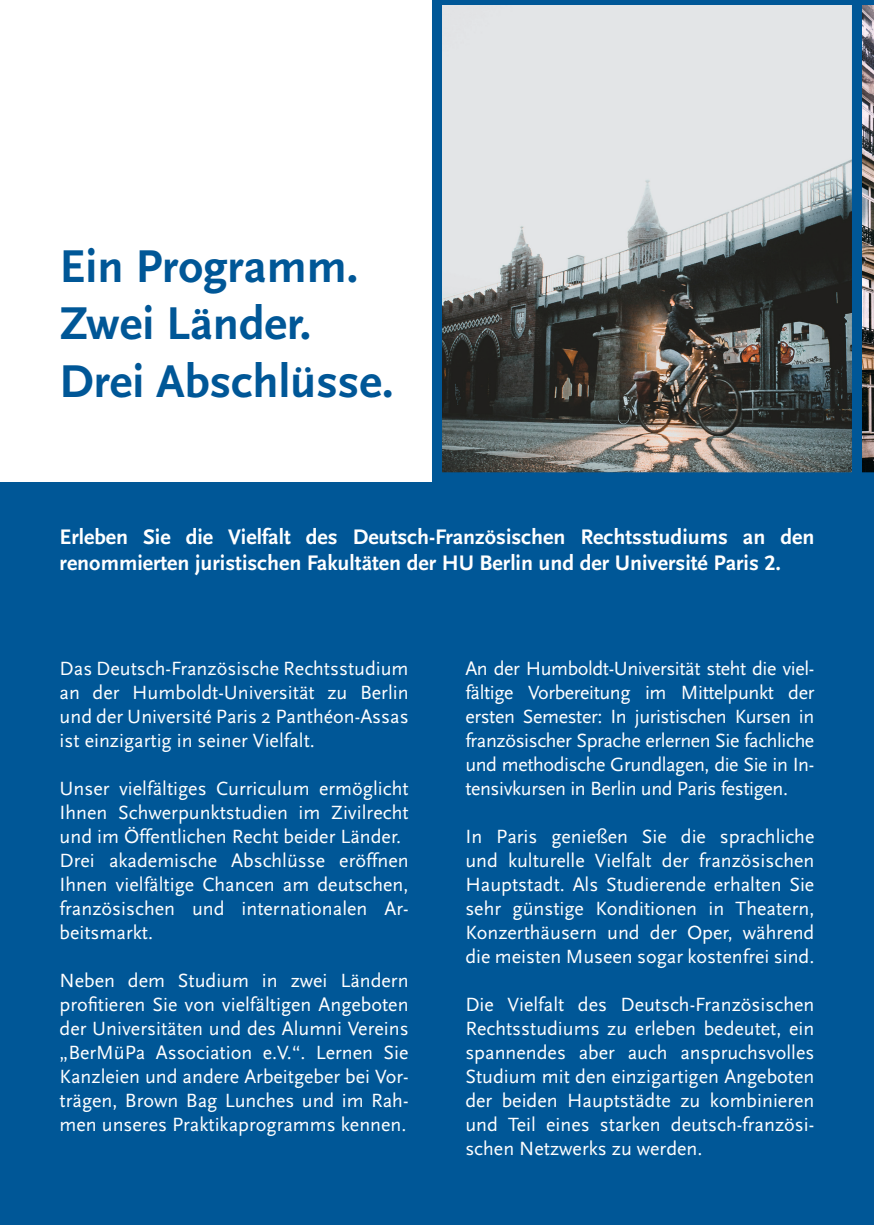
<style>
.page{position:relative;width:874px;height:1225px;background:#fff}
.page>*{position:absolute;margin:0;border:0;box-sizing:border-box;transform-origin:0 0}
.t1{font:48px "Scala Sans Bold LF";color:#005797}
.t2{font:22px/26.4px "Scala Sans Bold LF";color:#fff}
.t3{font:20px/24px "Scala Sans";color:#fff;text-align:justify}
</style>
<div class="page">
<div style="left:0;top:482px;width:873px;height:743px;background:#005797"></div>
<img style="left:861px;top:0;width:12px;height:482px">
<svg style="left:432px;top:0;width:429px;height:482px"></svg>
<p class="t1" style="left:60px;top:240px;width:300px">Ein Programm.</p>
<p class="t1" style="left:60px;top:298px;width:253px">Zwei Länder.</p>
<p class="t1" style="left:60px;top:355px;width:336px">Drei Abschlüsse.</p>
<p class="t2" style="left:60px;top:524px;width:756px">Erleben Sie die Vielfalt des Deutsch-Französischen Rechtsstudiums an den renommierten juristischen Fakultäten der HU Berlin und der Université Paris 2.</p>
<p class="t3" style="left:60px;top:657px;width:350px">Das Deutsch-Französische Rechtsstudium an der Humboldt-Universität zu Berlin und der Université Paris 2 Panthéon-Assas ist einzigartig in seiner Vielfalt.</p>
<p class="t3" style="left:60px;top:777px;width:350px">Unser vielfältiges Curriculum ermöglicht Ihnen Schwerpunktstudien im Zivilrecht und im Öffentlichen Recht beider Länder.</p>
<p class="t3" style="left:60px;top:849px;width:350px">Drei akademische Abschlüsse eröffnen Ihnen vielfältige Chancen am deutschen, französischen und internationalen Ar&shy;beitsmarkt.</p>
<p class="t3" style="left:60px;top:969px;width:350px">Neben dem Studium in zwei Ländern profitieren Sie von vielfältigen Angeboten der Universitäten und des Alumni Vereins „BerMüPa Association e.V.“. Lernen Sie Kanzleien und andere Arbeitgeber bei Vor&shy;trägen, Brown Bag Lunches und im Rah&shy;men unseres Praktikaprogramms kennen.</p>
<p class="t3" style="left:465px;top:657px;width:350px">An der Humboldt-Universität steht die viel&shy;fältige Vorbereitung im Mittelpunkt der ersten Semester: In juristischen Kursen in französischer Sprache erlernen Sie fachliche und methodische Grundlagen, die Sie in In&shy;tensivkursen in Berlin und Paris festigen.</p>
<p class="t3" style="left:465px;top:825px;width:350px">In Paris genießen Sie die sprachliche und kulturelle Vielfalt der französischen Hauptstadt. Als Studierende erhalten Sie sehr günstige Konditionen in Theatern, Konzerthäusern und der Oper, während die meisten Museen sogar kostenfrei sind.</p>
<p class="t3" style="left:465px;top:993px;width:350px">Die Vielfalt des Deutsch-Französischen Rechtsstudiums zu erleben bedeutet, ein spannendes aber auch anspruchsvolles Studium mit den einzigartigen Angeboten der beiden Hauptstädte zu kombinieren und Teil eines starken deutsch-französi&shy;schen Netzwerks zu werden.</p>
</div>
